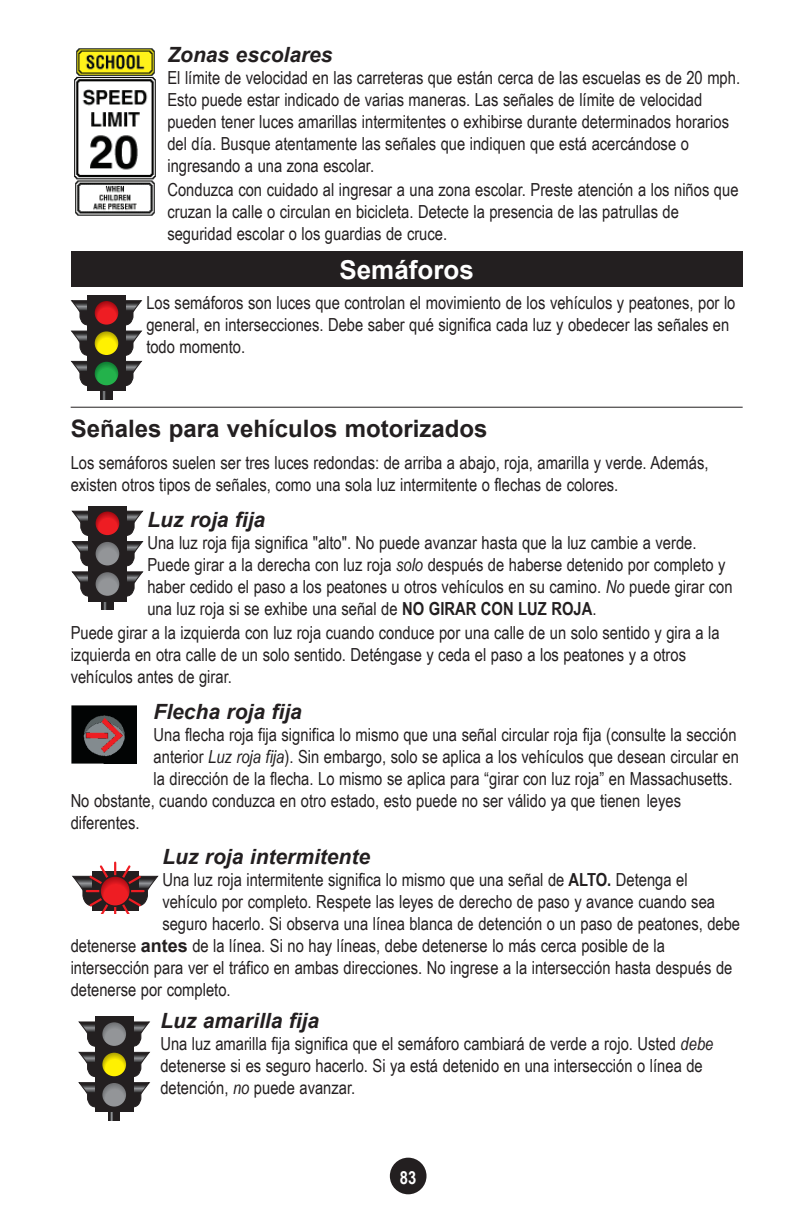
<style>
.page{position:relative;width:792px;height:1224px;background:#fff}
.page>*{position:absolute;margin:0;border:0;box-sizing:border-box;transform-origin:0 0}
.head_1_full_page_-_H{font:700 26px "Arial";color:#fff}
.head_2_-_H3{font:700 24px "Arial";color:#231f20}
.head_3_-_H4{font:italic 700 21px "Arial";color:#231f20}
.body_text_-_P{font:18px/22px "Arial Narrow";color:#231f20}
.t1{font:700 18px "Arial Narrow";color:#fff}
.s1{font-style:italic}
.s2{font-weight:700}
.s3{font-family:"Arial";font-weight:700}
</style>
<div class="page">
<div style="left:391px;top:1159px;width:35px;height:34px;background:#231f20;border-radius:50%"></div>
<div style="left:390px;top:1158px;width:37px;height:36px;border:2px solid #231f20;border-radius:50%"></div>
<hr style="left:71px;top:407px;width:672px;height:1px;background:#231f20">
<div style="left:71px;top:251px;width:672px;height:36px;background:#231f20"></div>
<img style="left:74px;top:48px;width:82px;height:168px">
<svg style="left:71px;top:300px;width:71px;height:99px"></svg>
<div style="left:87px;top:295px;width:39px;height:96px;background:#231f20"></div>
<svg style="left:95px;top:301px;width:23px;height:24px"></svg>
<svg style="left:95px;top:331px;width:23px;height:24px"></svg>
<svg style="left:95px;top:362px;width:23px;height:23px"></svg>
<svg style="left:72px;top:510px;width:71px;height:1px"></svg>
<svg style="left:72px;top:511px;width:71px;height:99px"></svg>
<div style="left:88px;top:506px;width:39px;height:95px;background:#231f20"></div>
<svg style="left:96px;top:512px;width:23px;height:23px"></svg>
<svg style="left:96px;top:542px;width:23px;height:23px"></svg>
<svg style="left:96px;top:572px;width:23px;height:24px"></svg>
<svg style="left:72px;top:861px;width:86px;height:52px"></svg>
<img style="left:72px;top:706px;width:65px;height:57px">
<svg style="left:79px;top:1021px;width:71px;height:99px"></svg>
<div style="left:95px;top:1017px;width:38px;height:95px;background:#231f20"></div>
<svg style="left:102px;top:1022px;width:24px;height:24px"></svg>
<svg style="left:102px;top:1053px;width:24px;height:23px"></svg>
<svg style="left:102px;top:1083px;width:24px;height:24px"></svg>
<h4 class="head_3_-_H4" style="left:167px;top:41px;width:167px">Zonas escolares</h4>
<p class="body_text_-_P" style="left:167px;top:66px;width:574px">El límite de velocidad en las carreteras que están cerca de las escuelas es de 20 mph.<br>Esto puede estar indicado de varias maneras. Las señales de límite de velocidad pueden tener luces amarillas intermitentes o exhibirse durante determinados horarios del día. Busque atentamente las señales que indiquen que está acercándose o ingresando a una zona escolar.</p>
<p class="body_text_-_P" style="left:167px;top:178px;width:573px">Conduzca con cuidado al ingresar a una zona escolar. Preste atención a los niños que cruzan la calle o circulan en bicicleta. Detecte la presencia de las patrullas de seguridad escolar o los guardias de cruce.</p>
<h2 class="head_1_full_page_-_H" style="left:339px;top:252px;width:136px">Semáforos</h2>
<p class="body_text_-_P" style="left:146px;top:291px;width:591px">Los semáforos son luces que controlan el movimiento de los vehículos y peatones, por lo general, en intersecciones. Debe saber qué significa cada luz y obedecer las señales en todo momento.</p>
<h3 class="head_2_-_H3" style="left:71px;top:412px;width:418px">Señales para vehículos motorizados</h3>
<p class="body_text_-_P" style="left:71px;top:451px;width:639px">Los semáforos suelen ser tres luces redondas: de arriba a abajo, roja, amarilla y verde. Además, existen otros tipos de señales, como una sola luz intermitente o flechas de colores.</p>
<h4 class="head_3_-_H4" style="left:147px;top:506px;width:119px">Luz roja fija</h4>
<p class="body_text_-_P" style="left:147px;top:531px;width:587px">Una luz roja fija significa "alto". No puede avanzar hasta que la luz cambie a verde.<br>Puede girar a la derecha con luz roja <span class="s1">solo</span> después de haberse detenido por completo y haber cedido el paso a los peatones u otros vehículos en su camino. <span class="s1">No</span> puede girar con una luz roja si se exhibe una señal de <span class="s2">NO GIRAR CON LUZ ROJA</span>.</p>
<p class="body_text_-_P" style="left:71px;top:621px;width:651px">Puede girar a la izquierda con luz roja cuando conduce por una calle de un solo sentido y gira a la izquierda en otra calle de un solo sentido. Deténgase y ceda el paso a los peatones y a otros vehículos antes de girar.</p>
<h4 class="head_3_-_H4" style="left:154px;top:698px;width:150px">Flecha roja fija</h4>
<p class="body_text_-_P" style="left:154px;top:723px;width:584px">Una flecha roja fija significa lo mismo que una señal circular roja fija (consulte la sección</p>
<p class="body_text_-_P" style="left:154px;top:745px;width:587px">anterior <span class="s1">Luz roja fija</span>). Sin embargo, solo se aplica a los vehículos que desean circular en</p>
<p class="body_text_-_P" style="left:154px;top:767px;width:580px">la dirección de la flecha. Lo mismo se aplica para “girar con luz roja” en Massachusetts.</p>
<p class="body_text_-_P" style="left:71px;top:789px;width:612px">No obstante, cuando conduzca en otro estado, esto puede no ser válido ya que tienen leyes</p>
<p class="body_text_-_P" style="left:71px;top:811px;width:70px">diferentes.</p>
<h4 class="head_3_-_H4" style="left:162px;top:843px;width:209px">Luz roja intermitente</h4>
<p class="body_text_-_P" style="left:162px;top:868px;width:527px">Una luz roja intermitente significa lo mismo que una señal de <span class="s2">ALTO .</span> Detenga el</p>
<p class="body_text_-_P" style="left:162px;top:890px;width:554px">vehículo por completo. Respete las leyes de derecho de paso y avance cuando sea</p>
<p class="body_text_-_P" style="left:162px;top:912px;width:579px">seguro hacerlo. Si observa una línea blanca de detención o un paso de peatones, debe</p>
<p class="body_text_-_P" style="left:71px;top:934px;width:596px">detenerse <span class="s3">antes</span> de la línea. Si no hay líneas, debe detenerse lo más cerca posible de la</p>
<p class="body_text_-_P" style="left:71px;top:956px;width:663px">intersección para ver el tráfico en ambas direcciones. No ingrese a la intersección hasta después de</p>
<p class="body_text_-_P" style="left:71px;top:978px;width:162px">detenerse por completo.</p>
<h4 class="head_3_-_H4" style="left:160px;top:1007px;width:160px">Luz amarilla fija</h4>
<p class="body_text_-_P" style="left:160px;top:1032px;width:555px">Una luz amarilla fija significa que el semáforo cambiará de verde a rojo. Usted <span class="s1">debe </span>detenerse si es seguro hacerlo. Si ya está detenido en una intersección o línea de detención, <span class="s1">no</span> puede avanzar.</p>
<p class="t1" style="left:400px;top:1164px;width:18px">83</p>
</div>
